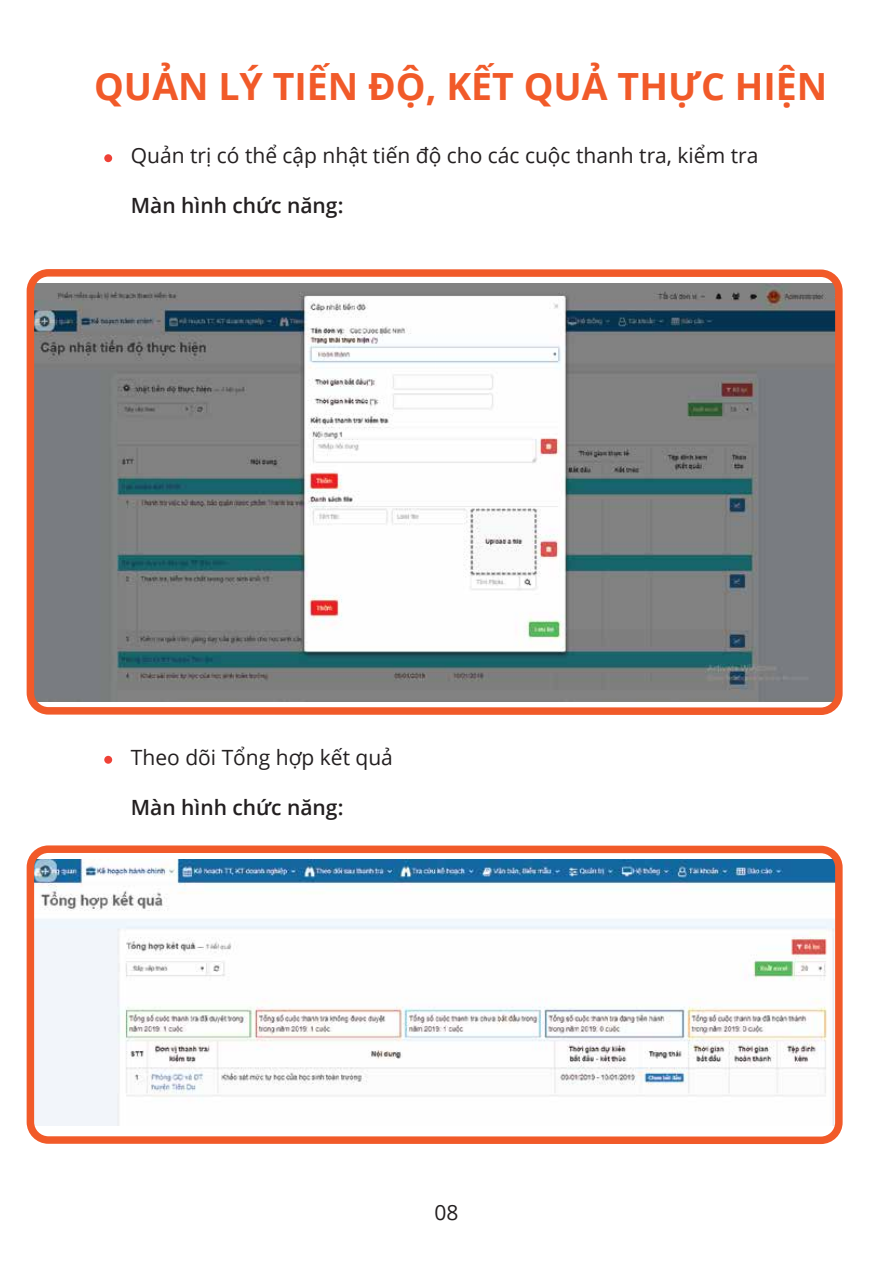
<style>
.page{position:relative;width:893px;height:1263px;background:#fff}
.page>*{position:absolute;margin:0;border:0;box-sizing:border-box;transform-origin:0 0}
.t1{font:700 37.5px "Open Sans";color:#f15a29}
.t2{font:21px "Open Sans";color:#231f20}
.t3{font:600 21px "Open Sans";color:#231f20}
</style>
<div class="page">
<img style="left:36px;top:283px;width:798px;height:418px">
<div style="left:104px;top:154px;width:8px;height:8px;background:#ef4136;border-radius:50%"></div>
<div style="left:104px;top:756px;width:8px;height:8px;background:#ef4136;border-radius:50%"></div>
<div style="left:27px;top:269px;width:816px;height:446px;border:8px solid #f15a29;border-radius:18px"></div>
<img style="left:36px;top:859px;width:798px;height:266px">
<div style="left:27px;top:845px;width:816px;height:299px;border:8px solid #f15a29;border-radius:18px"></div>
<h1 class="t1" style="left:94px;top:60px;width:735px">QUẢN LÝ TIẾN ĐỘ, KẾT QUẢ THỰC HIỆN</h1>
<p class="t2" style="left:131px;top:141px;width:629px">Quản trị có thể cập nhật tiến độ cho các cuộc thanh tra, kiểm tra</p>
<p class="t3" style="left:131px;top:191px;width:214px">Màn hình chức năng:</p>
<p class="t2" style="left:131px;top:742px;width:264px">Theo dõi Tổng hợp kết quả</p>
<p class="t3" style="left:131px;top:793px;width:214px">Màn hình chức năng:</p>
<p class="t2" style="left:434px;top:1198px;width:26px">08</p>
</div>
